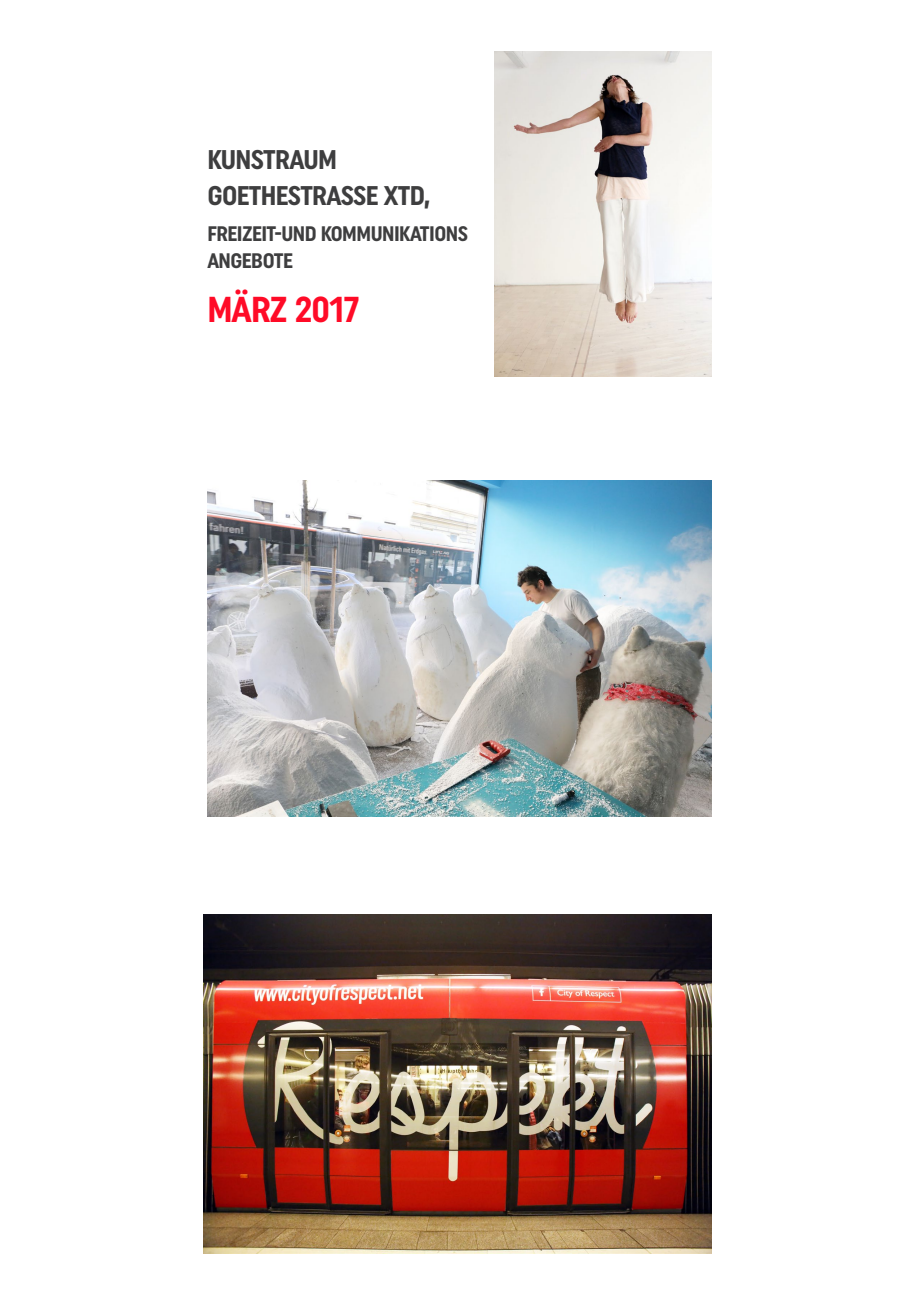
<style>
.page{position:relative;width:919px;height:1289px;background:#fff}
.page>*{position:absolute;margin:0;border:0;box-sizing:border-box;transform-origin:0 0}
.t1{font:700 36px "Uniform Condensed";letter-spacing:-.025em;color:#ff0b27}
.t2{font:700 27px "Uniform Condensed";letter-spacing:-.025em;color:#3e3e3f}
.t3{font:700 21px "Uniform Condensed";letter-spacing:-.025em;color:#3e3e3f}
</style>
<div class="page">
<img style="left:495px;top:51px;width:216px;height:325px">
<img style="left:207px;top:480px;width:504px;height:336px">
<img style="left:203px;top:914px;width:508px;height:339px">
<p class="t2" style="left:207px;top:143px;width:131px">KUNSTRAUM</p>
<p class="t2" style="left:207px;top:179px;width:225px">GOETHESTRASSE XTD,</p>
<p class="t3" style="left:207px;top:221px;width:262px">FREIZEIT-UND KOMMUNIKATIONS</p>
<p class="t3" style="left:207px;top:248px;width:87px">ANGEBOTE</p>
<p class="t1" style="left:207px;top:287px;width:154px">MÄRZ 2017</p>
</div>
